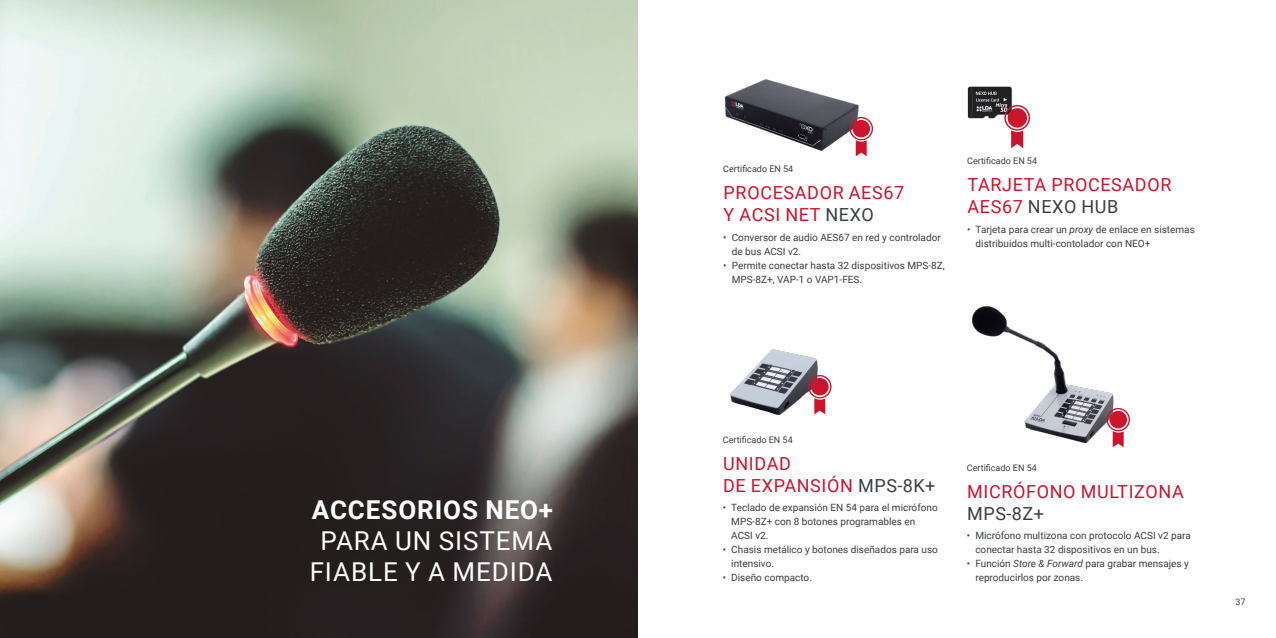
<style>
.page{position:relative;width:1276px;height:638px;background:#fff}
.page>*{position:absolute;margin:0;border:0;box-sizing:border-box;transform-origin:0 0}
.t1{font:26px/31.2px "Roboto";letter-spacing:.035em;color:#fff;text-align:center}
.t2{font:700 26px "Roboto";letter-spacing:.035em;color:#fff}
.t3{font:18px/21.6px "Roboto";letter-spacing:.035em;color:#ce132d}
.t4{font:18px "Roboto";color:#393e42}
.t5{font:10px/14px "Roboto";color:#393e42}
.t6{font:9px "Roboto";color:#393e42}
.s1{color:#393e42}
.s2{font-style:italic}
</style>
<div class="page">
<img style="left:0;top:0;width:638px;height:638px">
<img style="left:724px;top:79px;width:135px;height:72px">
<svg style="left:849px;top:117px;width:24px;height:39px"></svg>
<div style="left:852px;top:120px;width:18px;height:17px;background:#ce132d;border-radius:50%"></div>
<img style="left:972px;top:306px;width:147px;height:138px">
<svg style="left:1106px;top:408px;width:24px;height:39px"></svg>
<div style="left:1109px;top:411px;width:18px;height:17px;background:#ce132d;border-radius:50%"></div>
<img style="left:730px;top:349px;width:88px;height:66px">
<svg style="left:808px;top:375px;width:23px;height:39px"></svg>
<div style="left:811px;top:378px;width:17px;height:17px;background:#ce132d;border-radius:50%"></div>
<img style="left:967px;top:86px;width:45px;height:32px">
<svg style="left:1004px;top:105px;width:26px;height:43px"></svg>
<div style="left:1007px;top:108px;width:20px;height:20px;background:#ce132d;border-radius:50%"></div>
<h1 class="t2" style="left:312px;top:491px;width:242px">ACCESORIOS NEO+</h1>
<h1 class="t1" style="left:310px;top:524px;width:244px">PARA UN SISTEMA<br>FIABLE Y A MEDIDA</h1>
<p class="t6" style="left:723px;top:163px;width:71px">Certificado EN 54</p>
<h2 class="t3" style="left:723px;top:182px;width:182px">PROCESADOR AES67<br>Y ACSI NET <span class="s1">NEXO</span></h2>
<p class="t5" style="left:732px;top:230px;width:210px;text-indent:-8px">• Conversor de audio AES67 en red y controlador de bus ACSI v2.</p>
<p class="t5" style="left:732px;top:258px;width:214px;text-indent:-8px">• Permite conectar hasta 32 dispositivos MPS‑8Z,<br>MPS‑8Z+, VAP‑1 o VAP1‑FES.</p>
<p class="t6" style="left:967px;top:155px;width:71px">Certificado EN 54</p>
<h2 class="t3" style="left:967px;top:174px;width:206px">TARJETA PROCESADOR<br>AES67 <span class="s1">NEXO HUB</span></h2>
<p class="t5" style="left:975px;top:222px;width:221px;text-indent:-8px">• Tarjeta para crear un <span class="s2">proxy</span> de enlace en sistemas distribuidos multi-contolador con NEO+</p>
<p class="t6" style="left:723px;top:433px;width:71px">Certificado EN 54</p>
<h2 class="t3" style="left:723px;top:452px;width:214px">UNIDAD<br>DE EXPANSIÓN <span class="s1">MPS-8K+</span></h2>
<p class="t5" style="left:731px;top:500px;width:208px;text-indent:-8px">• Teclado de expansión EN 54 para el micrófono<br>MPS‑8Z+ con 8 botones programables en<br>ACSI v2.</p>
<p class="t5" style="left:731px;top:542px;width:208px;text-indent:-8px">• Chasis metálico y botones diseñados para uso intensivo.</p>
<p class="t5" style="left:723px;top:570px;width:91px">• Diseño compacto.</p>
<p class="t6" style="left:967px;top:461px;width:71px">Certificado EN 54</p>
<h2 class="t3" style="left:967px;top:480px;width:218px">MICRÓFONO MULTIZONA</h2>
<h2 class="t4" style="left:967px;top:500px;width:78px">MPS‑8Z+</h2>
<p class="t5" style="left:975px;top:528px;width:217px;text-indent:-8px">• Micrófono multizona con protocolo ACSI v2 para conectar hasta 32 dispositivos en un bus.</p>
<p class="t5" style="left:975px;top:556px;width:215px;text-indent:-8px">• Función <span class="s2">Store &amp; Forward</span> para grabar mensajes y reproducirlos por zonas.</p>
<p class="t6" style="left:1235px;top:595px;width:12px">37</p>
</div>
